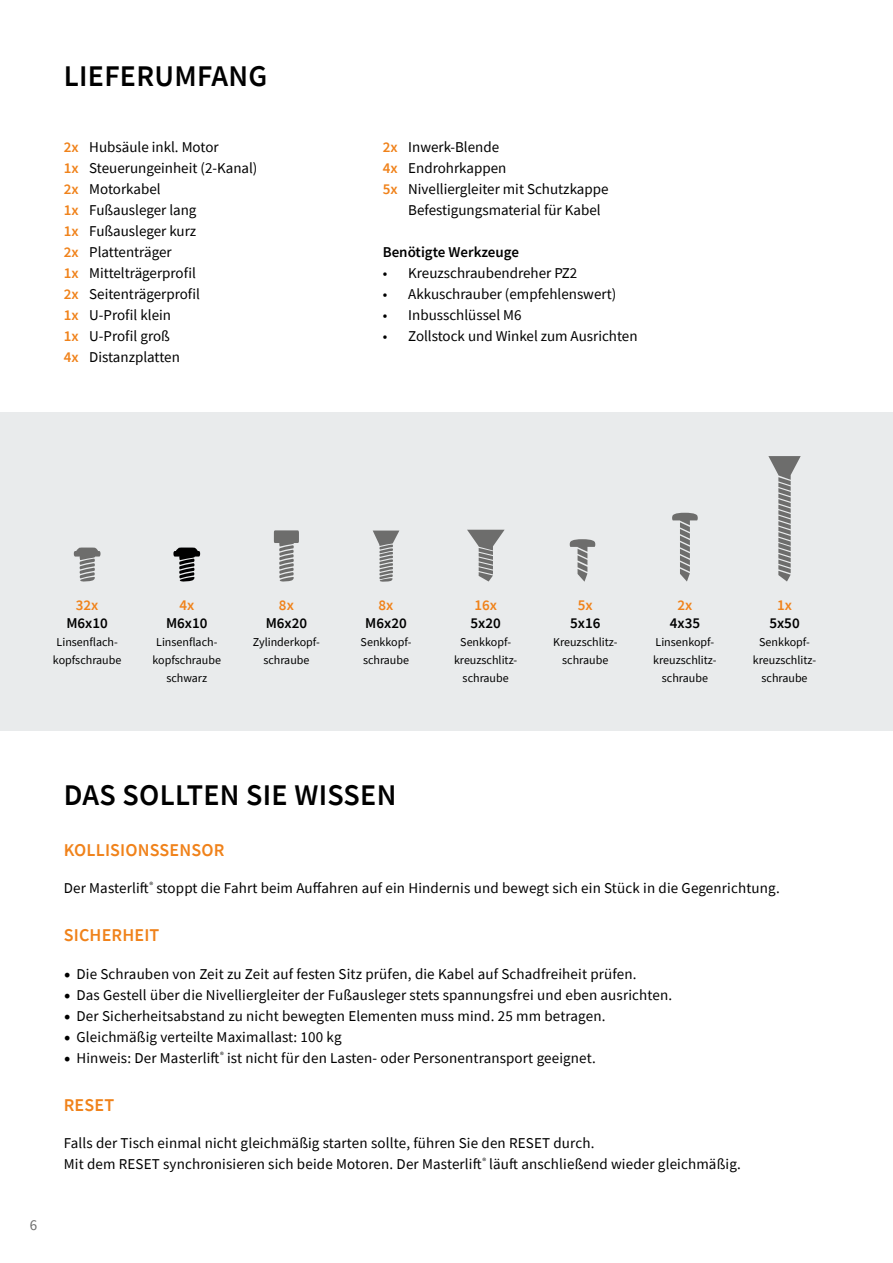
<style>
.page{position:relative;width:893px;height:1263px;background:#fff}
.page>*{position:absolute;margin:0;border:0;box-sizing:border-box;transform-origin:0 0}
.t1{font:600 30px "Source Sans Pro";letter-spacing:.01em;color:#000}
.t2{font:600 18px "Source Sans Pro";letter-spacing:.01em;color:#f0821a}
.t3{font:15px/21px "Source Sans Pro";letter-spacing:.01em;color:#000}
.t4{font:600 15px "Source Sans Pro";color:#000}
.t5{font:600 15px "Source Sans Pro";color:#f0821a}
.t6{font:15px "Source Sans Pro";color:#6d6d6c}
.t7{font:12px/18px "Source Sans Pro";color:#000;text-align:center}
.s1{font-weight:600;color:#f0821a}
.s2{font-family:"Minion Pro";font-size:18px}
</style>
<div class="page">
<div style="left:0;top:412px;width:893px;height:319px;background:#e9ebec"></div>
<svg style="left:467px;top:530px;width:38px;height:51px"></svg>
<svg style="left:74px;top:547px;width:27px;height:35px"></svg>
<svg style="left:672px;top:513px;width:26px;height:68px"></svg>
<svg style="left:768px;top:456px;width:33px;height:125px"></svg>
<svg style="left:373px;top:530px;width:26px;height:52px"></svg>
<svg style="left:569px;top:539px;width:27px;height:43px"></svg>
<svg style="left:173px;top:547px;width:27px;height:35px"></svg>
<svg style="left:274px;top:530px;width:25px;height:52px"></svg>
<h1 class="t1" style="left:64px;top:57px;width:205px">LIEFERUMFANG</h1>
<p class="t3" style="left:64px;top:136px;width:195px"><span class="s1">2x</span> Hubsäule inkl. Motor<br><span class="s1">1x</span> Steuerungeinheit (2-Kanal)<br><span class="s1">2x</span> Motorkabel<br><span class="s1">1x</span> Fußausleger lang<br><span class="s1">1x</span> Fußausleger kurz<br><span class="s1">2x</span> Plattenträger<br><span class="s1">1x</span> Mittelträgerprofil<br><span class="s1">2x</span> Seitenträgerprofil<br><span class="s1">1x</span> U-Profil klein<br><span class="s1">1x</span> U-Profil groß<br><span class="s1">4x</span> Distanzplatten</p>
<p class="t3" style="left:383px;top:136px;width:118px"><span class="s1">2x</span> Inwerk-Blende</p>
<p class="t3" style="left:383px;top:157px;width:125px"><span class="s1">4x</span> Endrohrkappen</p>
<p class="t3" style="left:383px;top:178px;width:227px"><span class="s1">5x</span> Nivelliergleiter mit Schutzkappe</p>
<p class="t3" style="left:408px;top:199px;width:194px">Befestigungsmaterial für Kabel</p>
<p class="t4" style="left:383px;top:242px;width:138px">Benötigte Werkzeuge</p>
<p class="t3" style="left:383px;top:262px;width:196px">• Kreuzschraubendreher PZ2</p>
<p class="t3" style="left:383px;top:283px;width:235px">• Akkuschrauber (empfehlenswert)</p>
<p class="t3" style="left:383px;top:304px;width:140px">• Inbusschlüssel M6</p>
<p class="t3" style="left:383px;top:325px;width:256px">• Zollstock und Winkel zum Ausrichten</p>
<p class="t5" style="left:76px;top:595px;width:24px">32x</p>
<p class="t4" style="left:66px;top:613px;width:43px">M6x10</p>
<p class="t7" style="left:53px;top:633px;width:70px;text-align:left">Linsenflach&shy;kopfschraube</p>
<p class="t5" style="left:179px;top:595px;width:16px">4x</p>
<p class="t4" style="left:166px;top:613px;width:43px">M6x10</p>
<p class="t7" style="left:153px;top:633px;width:70px">Linsenflach&shy;kopfschraube schwarz</p>
<p class="t5" style="left:279px;top:595px;width:16px">8x</p>
<p class="t4" style="left:266px;top:613px;width:43px">M6x20</p>
<p class="t7" style="left:253px;top:633px;width:69px">Zylinderkopf&shy;schraube</p>
<p class="t5" style="left:379px;top:595px;width:16px">8x</p>
<p class="t4" style="left:365px;top:613px;width:43px">M6x20</p>
<p class="t7" style="left:361px;top:633px;width:52px;text-align:left">Senkkopf&shy;schraube</p>
<p class="t5" style="left:474px;top:595px;width:24px">16x</p>
<p class="t4" style="left:470px;top:613px;width:32px">5x20</p>
<p class="t7" style="left:454px;top:633px;width:65px">Senkkopf&shy;kreuzschlitz&shy;schraube</p>
<p class="t5" style="left:578px;top:595px;width:16px">5x</p>
<p class="t4" style="left:570px;top:613px;width:32px">5x16</p>
<p class="t7" style="left:553px;top:633px;width:66px">Kreuzschlitz&shy;schraube</p>
<p class="t5" style="left:677px;top:595px;width:16px">2x</p>
<p class="t4" style="left:670px;top:613px;width:32px">4x35</p>
<p class="t7" style="left:653px;top:633px;width:65px">Linsenkopf&shy;kreuzschlitz&shy;schraube</p>
<p class="t5" style="left:777px;top:595px;width:16px">1x</p>
<p class="t4" style="left:769px;top:613px;width:32px">5x50</p>
<p class="t7" style="left:753px;top:633px;width:65px">Senkkopf&shy;kreuzschlitz&shy;schraube</p>
<p class="t6" style="left:30px;top:1215px;width:9px">6</p>
<h1 class="t1" style="left:64px;top:775px;width:334px">DAS SOLLTEN SIE WISSEN</h1>
<p class="t2" style="left:64px;top:838px;width:162px">KOLLISIONSSENSOR</p>
<p class="t3" style="left:64px;top:877px;width:717px">Der Masterlift<sup>®</sup> stoppt die Fahrt beim Auffahren auf ein Hindernis und bewegt sich ein Stück in die Gegenrichtung.</p>
<p class="t2" style="left:64px;top:923px;width:97px">SICHERHEIT</p>
<p class="t3" style="left:64px;top:963px;width:574px"><span class="s2">•</span> Die Schrauben von Zeit zu Zeit auf festen Sitz prüfen, die Kabel auf Schadfreiheit prüfen.</p>
<p class="t3" style="left:64px;top:984px;width:610px"><span class="s2">•</span> Das Gestell über die Nivelliergleiter der Fußausleger stets spannungsfrei und eben ausrichten.</p>
<p class="t3" style="left:64px;top:1005px;width:543px"><span class="s2">•</span> Der Sicherheitsabstand zu nicht bewegten Elementen muss mind. 25 mm betragen.</p>
<p class="t3" style="left:64px;top:1026px;width:279px"><span class="s2">•</span> Gleichmäßig verteilte Maximallast: 100 kg</p>
<p class="t3" style="left:64px;top:1047px;width:533px"><span class="s2">•</span> Hinweis: Der Masterlift<sup>®</sup> ist nicht für den Lasten- oder Personentransport geeignet.</p>
<p class="t2" style="left:64px;top:1093px;width:52px">RESET</p>
<p class="t3" style="left:64px;top:1132px;width:678px">Falls der Tisch einmal nicht gleichmäßig starten sollte, führen Sie den RESET durch.<br>Mit dem RESET synchronisieren sich beide Motoren. Der Masterlift<sup>®</sup> läuft anschließend wieder gleichmäßig.</p>
</div>
